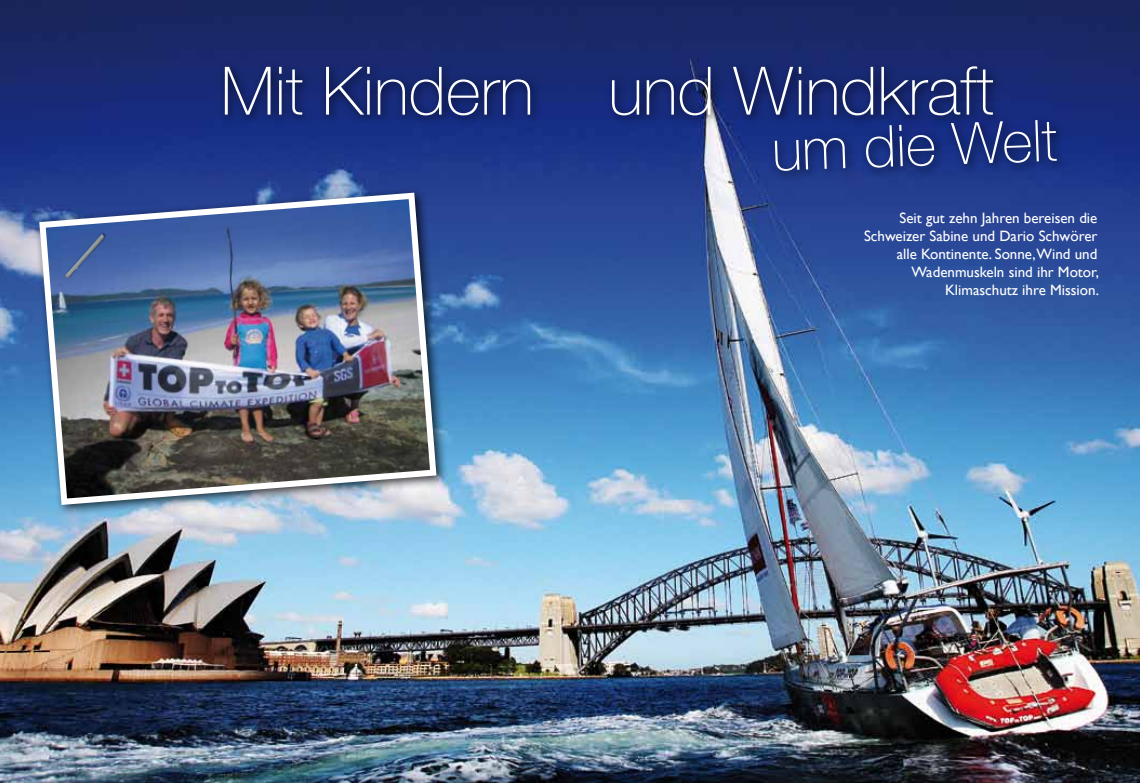
<style>
.page{position:relative;width:1140px;height:783px;background:#fff}
.page>*{position:absolute;margin:0;border:0;box-sizing:border-box;transform-origin:0 0}
.t1{font:100 66.75px "Helvetica Neue LT Std";color:#fff}
.t2{font:100 57.75px "Helvetica Neue LT Std";color:#fff}
.t3{font:15px/18px "Gill Sans";color:#fff;text-align:right}
</style>
<div class="page">
<img style="left:0;top:0;width:1140px;height:782px">
<div style="left:219px;top:61px;width:785px;height:66px;background:#000;opacity:.75"></div>
<div style="left:769px;top:115px;width:299px;height:68px;background:#000;opacity:.75"></div>
<div style="left:34px;top:187px;width:414px;height:329px;background:#000;opacity:.75"></div>
<img style="left:36px;top:189px;width:404px;height:319px">
<img style="left:62px;top:230px;width:47px;height:51px">
<h1 class="t1" style="left:221px;top:53px;width:774px">Mit Kindern und Windkraft</h1>
<h2 class="t2" style="left:770px;top:117px;width:287px;rotate:-2deg">um die Welt</h2>
<p class="t3" style="left:864px;top:208px;width:236px">Seit gut zehn Jahren bereisen die<br>Schweizer Sabine und Dario Schwörer alle Kontinente. Sonne,Wind und<br>Wadenmuskeln sind ihr Motor,<br>Klimaschutz ihre Mission.</p>
</div>
